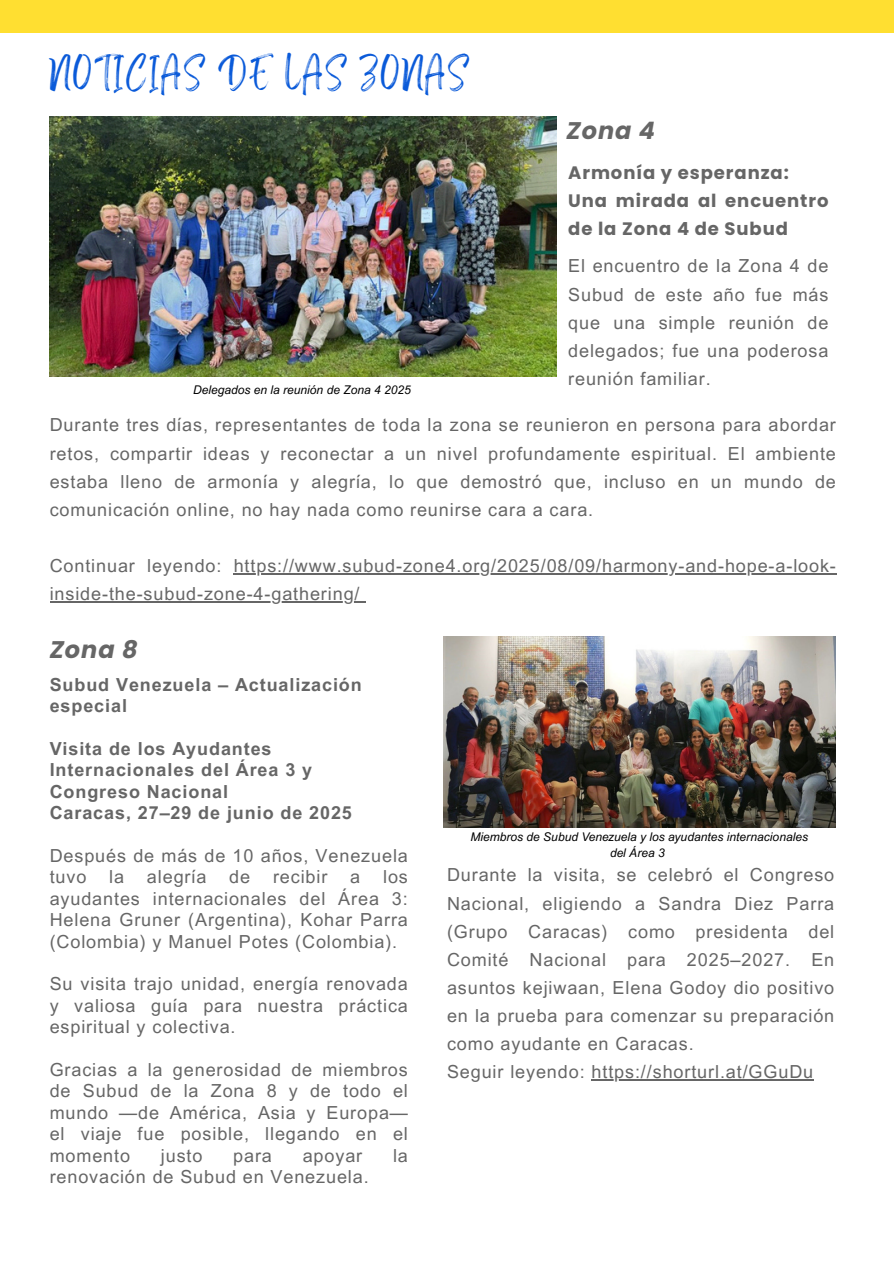
<style>
.page{position:relative;width:894px;height:1264px;background:#fff}
.page>*{position:absolute;margin:0;border:0;box-sizing:border-box;transform-origin:0 0}
.t1{font:24px "Brightwall";letter-spacing:.1em;color:#0a5ad9}
.t2{font:italic 700 24px "Poppins";letter-spacing:.04em;color:#666}
.t3{font:18px/28.2px "Arial MT Pro";letter-spacing:.05em;color:#666;text-align:justify}
.t4{font:700 18px/21.5px "Arial MT Pro";letter-spacing:.05em;color:#666}
.t5{font:700 18px/28.2px "Poppins";letter-spacing:.05em;color:#666}
.t6{font:italic 12px/16px "Arial MT Pro";color:#000;text-align:center}
</style>
<div class="page">
<div style="left:0;top:0;width:893px;height:32px;background:#ffdf31"></div>
<img style="left:443px;top:636px;width:392px;height:191px">
<hr style="left:234px;top:573px;width:602px;height:1px;background:#666">
<hr style="left:50px;top:601px;width:310px;height:1px;background:#666">
<img style="left:50px;top:117px;width:506px;height:260px">
<hr style="left:591px;top:1079px;width:223px;height:1px;background:#666">
<h1 class="t1" style="left:50px;top:66px;width:420px">NOTICIAS DE LAS ZONAS</h1>
<p class="t6" style="left:193px;top:383px;width:219px">Delegados en la reunión de Zona 4 2025</p>
<h1 class="t2" style="left:566px;top:114px;width:90px">Zona 4</h1>
<p class="t5" style="left:568px;top:158px;width:262px">Armonía y esperanza:<br>Una mirada al encuentro de la Zona 4 de Subud</p>
<p class="t3" style="left:568px;top:254px;width:262px">El encuentro de la Zona 4 de Subud de este año fue más que una simple reunión de delegados; fue una poderosa reunión familiar.</p>
<p class="t3" style="left:50px;top:413px;width:787px">Durante tres días, representantes de toda la zona se reunieron en persona para abordar retos, compartir ideas y reconectar a un nivel profundamente espiritual. El ambiente estaba lleno de armonía y alegría, lo que demostró que, incluso en un mundo de comunicación online, no hay nada como reunirse cara a cara.</p>
<p class="t3" style="left:50px;top:554px;width:787px">Continuar leyendo: https://www.subud-zone4.org/2025/08/09/harmony-and-hope-a-look&shy;inside-the-subud-zone-4-gathering/</p>
<h1 class="t2" style="left:50px;top:632px;width:89px">Zona 8</h1>
<p class="t4" style="left:50px;top:676px;width:313px">Subud Venezuela – Actualización especial</p>
<p class="t4" style="left:50px;top:740px;width:303px">Visita de los Ayudantes<br>Internacionales del Área 3 y<br>Congreso Nacional<br>Caracas, 27–29 de junio de 2025</p>
<p class="t3" style="left:50px;top:847px;width:359px;line-height:21.5px">Después de más de 10 años, Venezuela tuvo</p>
<p class="t3" style="left:109px;top:865px;width:16px">la</p>
<p class="t3" style="left:147px;top:865px;width:61px">alegría</p>
<p class="t3" style="left:229px;top:865px;width:22px">de</p>
<p class="t3" style="left:273px;top:865px;width:56px">recibir</p>
<p class="t3" style="left:350px;top:865px;width:12px">a</p>
<p class="t3" style="left:50px;top:868px;width:359px;line-height:21.5px;text-indent:333px">los ayudantes internacionales del Área 3:<br>Helena Gruner (Argentina), Kohar Parra (Colombia) y Manuel Potes (Colombia).</p>
<p class="t3" style="left:50px;top:975px;width:359px;line-height:21.5px">Su visita trajo unidad, energía renovada y valiosa guía para nuestra práctica espiritual y colectiva.</p>
<p class="t3" style="left:50px;top:1061px;width:359px;line-height:21.5px">Gracias a la generosidad de miembros de Subud de la Zona 8 y de todo el mundo —de América, Asia y Europa— el viaje fue posible, llegando en el momento</p>
<p class="t3" style="left:161px;top:1143px;width:43px">justo</p>
<p class="t3" style="left:233px;top:1143px;width:40px">para</p>
<p class="t3" style="left:302px;top:1143px;width:61px">apoyar</p>
<p class="t3" style="left:393px;top:1143px;width:16px">la</p>
<p class="t3" style="left:50px;top:1164px;width:320px">renovación de Subud en Venezuela.</p>
<p class="t6" style="left:470px;top:830px;width:339px">Miembros de Subud Venezuela y los ayudantes internacionales del Área 3</p>
<p class="t3" style="left:447px;top:863px;width:388px;text-align:left">Durante la visita, se celebró el Congreso Nacional, eligiendo a Sandra Diez Parra (Grupo Caracas) como presidenta del Comité Nacional para 2025–2027. En asuntos kejiwaan, Elena Godoy dio positivo en la prueba para comenzar su preparación como ayudante en Caracas.<br>Seguir leyendo: https://shorturl.at/GGuDu</p>
</div>
